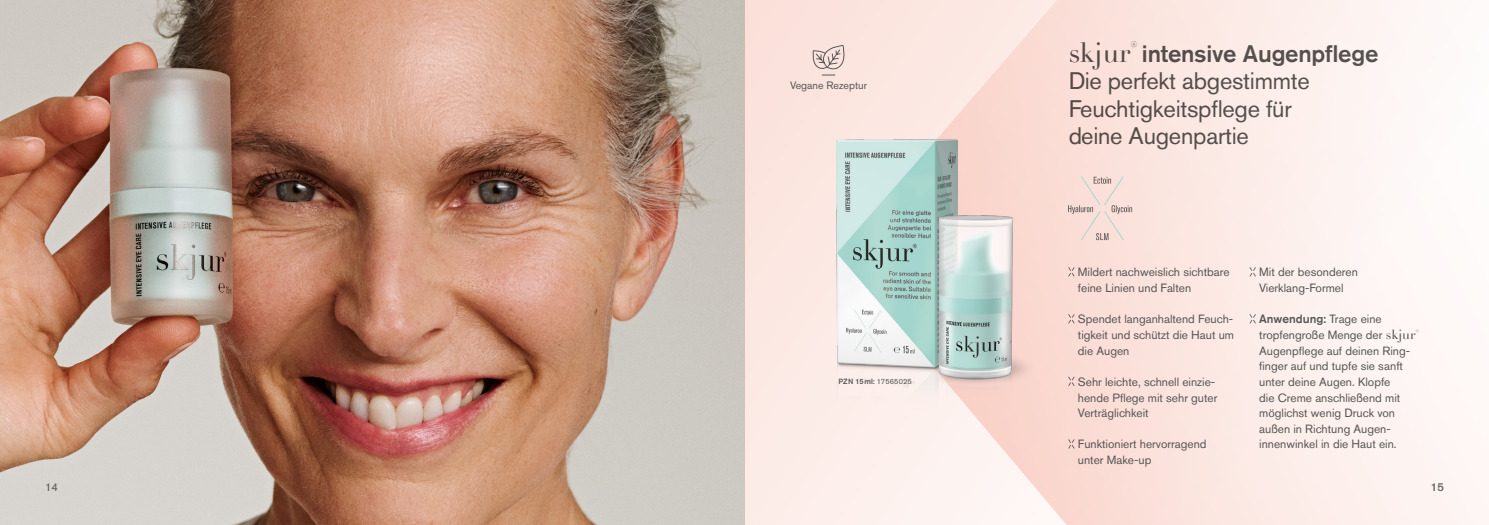
<style>
.page{position:relative;width:1489px;height:525px;background:#fff}
.page>*{position:absolute;margin:0;border:0;box-sizing:border-box;transform-origin:0 0}
.t1{font:23.75px/27.4px "Akzidenz Grotesk Pro";letter-spacing:-.01em;color:#565655}
.t2{font:11.88px/15.6px "Akzidenz Grotesk Pro";color:#565655}
.t3{font:11.25px "Akzidenz Grotesk Pro";color:#585757}
.t4{font:11.25px "Akzidenz Grotesk Pro";color:#565655}
.t5{font:10.62px "Akzidenz Grotesk Pro";color:#585757}
.t6{font:500 7.5px "Akzidenz Grotesk Pro";letter-spacing:.02em;color:#565655}
.s1{font-weight:400}
.s2{font-family:"Didot";font-size:27.5px}
.s3{font-weight:500}
.s4{font-family:"Didot";font-size:13.12px}
</style>
<div class="page">
<img style="left:0;top:0;width:744px;height:524px">
<div style="left:744px;top:0;width:744px;height:524px;background:#fce7e2"></div>
<svg style="left:838px;top:0;width:650px;height:524px"></svg>
<svg style="left:1068px;top:267px;width:6px;height:9px"></svg>
<svg style="left:1068px;top:314px;width:6px;height:9px"></svg>
<svg style="left:1068px;top:376px;width:6px;height:9px"></svg>
<svg style="left:1068px;top:439px;width:6px;height:9px"></svg>
<svg style="left:1249px;top:267px;width:6px;height:9px"></svg>
<svg style="left:1249px;top:314px;width:6px;height:9px"></svg>
<svg style="left:812px;top:45px;width:34px;height:30px"></svg>
<img style="left:836px;top:113px;width:205px;height:301px">
<svg style="left:1068px;top:175px;width:64px;height:66px"></svg>
<p class="t3" style="left:45px;top:479px;width:15px">14</p>
<p class="t5" style="left:790px;top:78px;width:79px">Vegane Rezeptur</p>
<p class="t6" style="left:838px;top:376px;width:75px">PZN 15ml: <span class="s1">17565025</span></p>
<h1 class="t1" style="left:1068px;top:40px;width:312px"><span class="s2">skjur</span><sup>®</sup> <span class="s3">intensive Augenpflege<br></span>Die perfekt abgestimmte<br>Feuchtigkeitspflege für<br>deine Augenpartie</h1>
<p class="t2" style="left:1077px;top:264px;width:153px">Mildert nachweislich sichtbare feine Linien und Falten</p>
<p class="t2" style="left:1077px;top:311px;width:158px;text-align:justify">Spendet langanhaltend Feuch&shy;tigkeit und schützt die Haut um die Augen</p>
<p class="t2" style="left:1077px;top:373px;width:141px">Sehr leichte, schnell einzie&shy;hende Pflege mit sehr guter<br>Verträglichkeit</p>
<p class="t2" style="left:1077px;top:436px;width:130px">Funktioniert hervorragend unter Make-up</p>
<p class="t2" style="left:1259px;top:264px;width:100px">Mit der besonderen<br>Vierklang-Formel</p>
<p class="t2" style="left:1259px;top:311px;width:161px"><span class="s3">Anwendung:</span> Trage eine tropfengroße Menge der <span class="s4">skjur</span><sup>®<br></sup>Augenpflege auf deinen Ring&shy;finger auf und tupfe sie sanft unter deine Augen. Klopfe<br>die Creme anschließend mit möglichst wenig Druck von außen in Richtung Augen&shy;innenwinkel in die Haut ein.</p>
<p class="t4" style="left:1430px;top:479px;width:15px">15</p>
</div>
